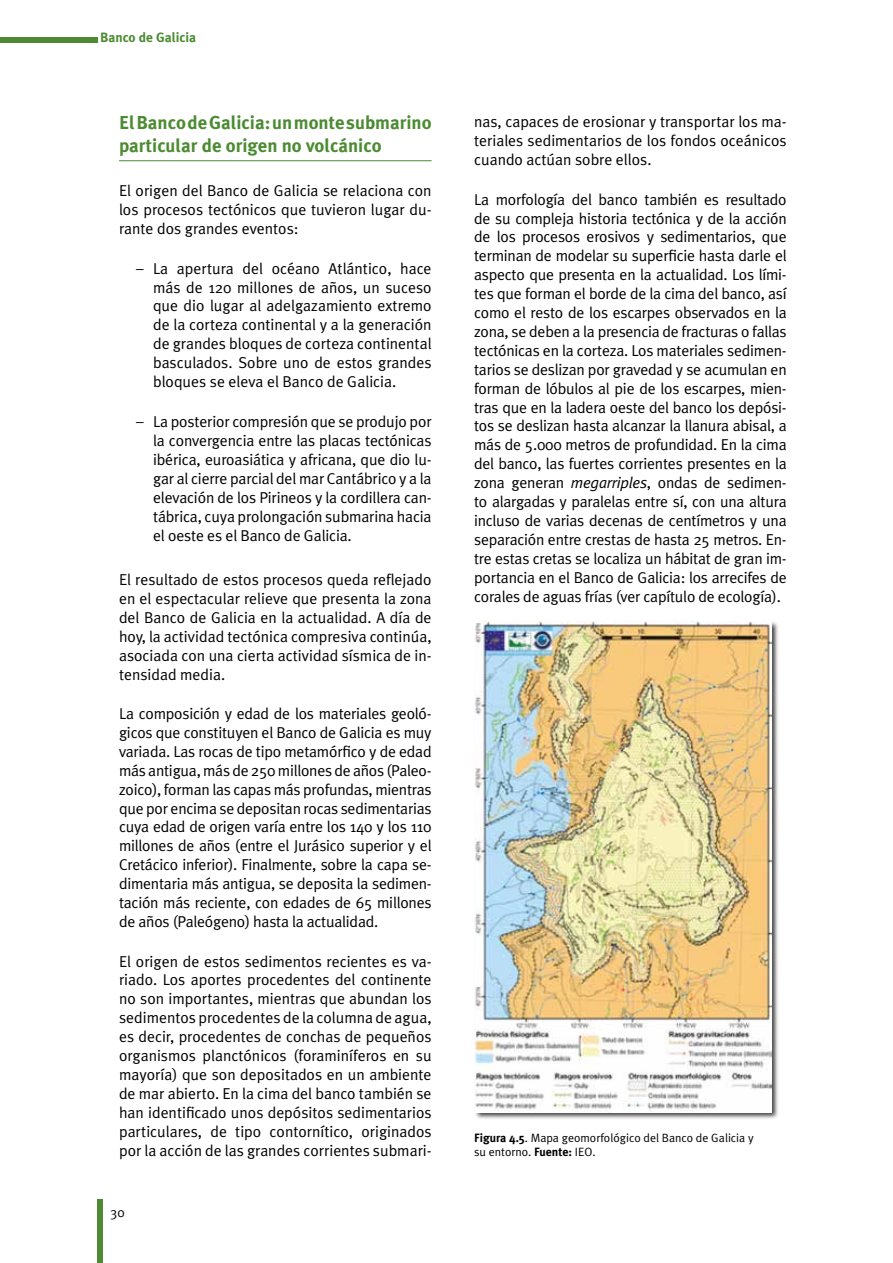
<style>
.page{position:relative;width:893px;height:1263px;background:#fff}
.page>*{position:absolute;margin:0;border:0;box-sizing:border-box;transform-origin:0 0}
.t1{font:700 18.75px/22.5px "Meta Plus";color:#4c8b32}
.t2{font:15.75px/18.9px "Meta Plus Normal";color:#000;text-align:justify}
.t3{font:700 13.5px "Meta Plus";color:#4c8b32}
.t4{font:13.5px "Meta";color:#000}
.t5{font:12px/14.4px "Meta Plus Normal";color:#000}
.s1{font-style:italic}
.s2{font-family:"Meta Plus";font-weight:700}
</style>
<div class="page">
<div style="left:98px;top:1199px;width:5px;height:64px;background:#4c8b32"></div>
<div style="left:0;top:37px;width:98px;height:5px;background:#4c8b32"></div>
<hr style="left:119px;top:160px;width:313px;height:1px;background:#4c8b32">
<div style="left:474px;top:620px;width:305px;height:500px;background:#000;opacity:.75"></div>
<img style="left:475px;top:622px;width:297px;height:490px">
<p class="t3" style="left:100px;top:30px;width:98px">Banco de Galicia</p>
<p class="t1" style="left:119px;top:112px;width:314px">El Banco de Galicia: un monte submarino particular de origen no volcánico</p>
<p class="t2" style="left:119px;top:181px;width:314px">El origen del Banco de Galicia se relaciona con los procesos tectónicos que tuvieron lugar du&shy;rante dos grandes eventos:</p>
<p class="t2" style="left:153px;top:258px;width:280px;text-indent:-17px">– La apertura del océano Atlántico, hace más de 120 millones de años, un suceso que dio lugar al adelgazamiento extremo de la corteza continental y a la generación de grandes bloques de corteza continental basculados. Sobre uno de estos grandes bloques se eleva el Banco de Galicia.</p>
<p class="t2" style="left:153px;top:412px;width:280px;text-indent:-17px">– La posterior compresión que se produjo por la convergencia entre las placas tectónicas ibérica, euroasiática y africana, que dio lu&shy;gar al cierre parcial del mar Cantábrico y a la elevación de los Pirineos y la cordillera can&shy;tábrica, cuya prolongación submarina hacia el oeste es el Banco de Galicia.</p>
<p class="t2" style="left:119px;top:570px;width:314px">El resultado de estos procesos queda reflejado en el espectacular relieve que presenta la zona del Banco de Galicia en la actualidad. A día de hoy, la actividad tectónica compresiva continúa, asociada con una cierta actividad sísmica de in&shy;tensidad media.</p>
<p class="t2" style="left:119px;top:704px;width:314px">La composición y edad de los materiales geoló&shy;gicos que constituyen el Banco de Galicia es muy variada. Las rocas de tipo metamórfico y de edad más antigua, más de 250 millones de años (Paleo&shy;zoico), forman las capas más profundas, mientras que por encima se depositan rocas sedimentarias cuya edad de origen varía entre los 140 y los 110 millones de años (entre el Jurásico superior y el Cretácico inferior). Finalmente, sobre la capa se&shy;dimentaria más antigua, se deposita la sedimen&shy;tación más reciente, con edades de 65 millones de años (Paleógeno) hasta la actualidad.</p>
<p class="t2" style="left:119px;top:951px;width:314px">El origen de estos sedimentos recientes es va&shy;riado. Los aportes procedentes del continente no son importantes, mientras que abundan los sedimentos procedentes de la columna de agua, es decir, procedentes de conchas de pequeños organismos planctónicos (foraminíferos en su mayoría) que son depositados en un ambiente de mar abierto. En la cima del banco también se han identificado unos depósitos sedimentarios particulares, de tipo contornítico, originados por la acción de las grandes corrientes submari-</p>
<p class="t4" style="left:110px;top:1205px;width:16px">30</p>
<p class="t2" style="left:474px;top:112px;width:314px">nas, capaces de erosionar y transportar los ma&shy;teriales sedimentarios de los fondos oceánicos cuando actúan sobre ellos.</p>
<p class="t2" style="left:474px;top:189px;width:314px">La morfología del banco también es resultado de su compleja historia tectónica y de la acción de los procesos erosivos y sedimentarios, que terminan de modelar su superficie hasta darle el aspecto que presenta en la actualidad. Los lími&shy;tes que forman el borde de la cima del banco, así como el resto de los escarpes observados en la zona, se deben a la presencia de fracturas o fallas tectónicas en la corteza. Los materiales sedimen&shy;tarios se deslizan por gravedad y se acumulan en forman de lóbulos al pie de los escarpes, mien&shy;tras que en la ladera oeste del banco los depósi&shy;tos se deslizan hasta alcanzar la llanura abisal, a más de 5.000 metros de profundidad. En la cima del banco, las fuertes corrientes presentes en la zona generan <span class="s1">megarriples</span>, ondas de sedimen&shy;to alargadas y paralelas entre sí, con una altura incluso de varias decenas de centímetros y una separación entre crestas de hasta 25 metros. En&shy;tre estas cretas se localiza un hábitat de gran im&shy;portancia en el Banco de Galicia: los arrecifes de corales de aguas frías (ver capítulo de ecología).</p>
<p class="t5" style="left:474px;top:1130px;width:281px"><span class="s2">Figura 4.5</span>. Mapa geomorfológico del Banco de Galicia y su entorno. <span class="s2">Fuente:</span> IEO.</p>
</div>
